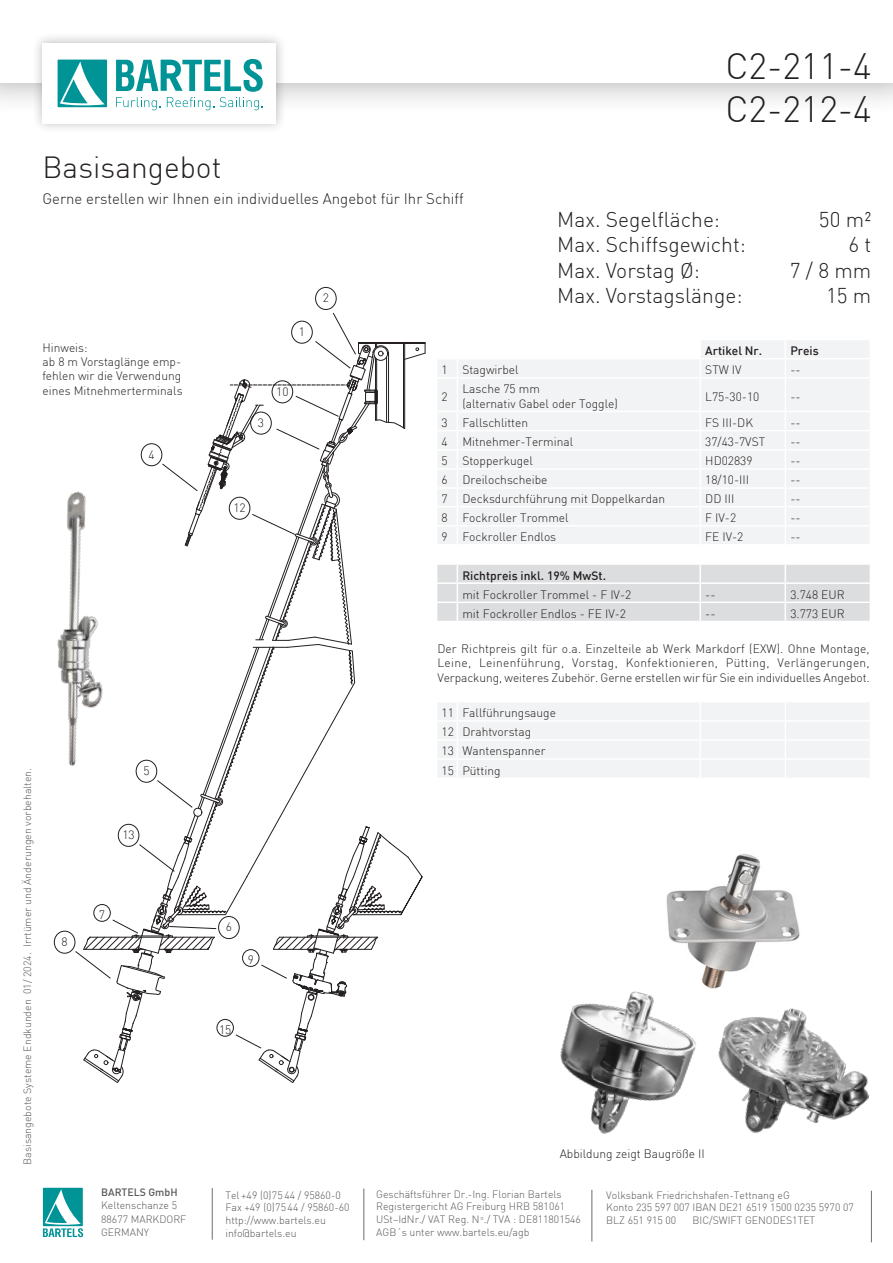
<style>
.page{position:relative;width:893px;height:1263px;background:#fff}
.page>*{position:absolute;margin:0;border:0;box-sizing:border-box;transform-origin:0 0}
.t1{font:300 36px/43.2px "DIN";color:#231f20}
.t2{font:300 30px "DIN";color:#231f20}
.t3{font:300 21px "DIN";color:#231f20}
.t4{font:300 15px "DIN";color:#231f20}
.t5{font:300 12px/14.4px "DIN";color:#231f20}
.t6{font:500 12px "DIN";color:#231f20}
.t7{font:300 10.5px/12.6px "DIN";color:#57585a}
.t8{font:500 10.5px "DIN";color:#57585a}
</style>
<div class="page">
<div style="left:0;top:0;width:893px;height:116px;background:#231f20;opacity:.3"></div>
<div style="left:0;top:0;width:893px;height:83px;background:#fff"></div>
<div style="left:32px;top:32px;width:255px;height:102px;background:#231f20;opacity:.3"></div>
<div style="left:43px;top:43px;width:233px;height:81px;background:#fff"></div>
<hr style="left:212px;top:1188px;width:1px;height:51px;background:#6c6d70">
<hr style="left:363px;top:1188px;width:1px;height:52px;background:#6c6d70">
<hr style="left:591px;top:1190px;width:1px;height:51px;background:#6c6d70">
<hr style="left:871px;top:1191px;width:1px;height:51px;background:#6c6d70">
<svg style="left:58px;top:60px;width:49px;height:47px"></svg>
<svg style="left:116px;top:59px;width:147px;height:51px"></svg>
<svg style="left:43px;top:1188px;width:40px;height:49px"></svg>
<svg style="left:438px;top:341px;width:431px;height:436px;fill:#f2f3f4"></svg>
<div style="left:437px;top:641px;width:433px;height:42px;background:#fff"></div>
<hr style="left:457px;top:358px;width:243px;height:1px;background:#fff">
<svg style="left:438px;top:341px;width:20px;height:36px"></svg>
<hr style="left:700px;top:358px;width:85px;height:1px;background:#fff">
<svg style="left:699px;top:341px;width:2px;height:36px"></svg>
<hr style="left:785px;top:358px;width:86px;height:1px;background:#fff">
<svg style="left:785px;top:341px;width:1px;height:36px"></svg>
<hr style="left:436px;top:377px;width:21px;height:2px;background:#fff">
<hr style="left:457px;top:377px;width:243px;height:2px;background:#fff">
<hr style="left:457px;top:379px;width:1px;height:32px;background:#fff">
<hr style="left:700px;top:377px;width:85px;height:2px;background:#fff">
<hr style="left:699px;top:379px;width:2px;height:32px;background:#fff">
<hr style="left:785px;top:377px;width:86px;height:2px;background:#fff">
<hr style="left:785px;top:379px;width:1px;height:32px;background:#fff">
<svg style="left:437px;top:411px;width:433px;height:230px"></svg>
<hr style="left:457px;top:640px;width:243px;height:1px;background:#fff">
<hr style="left:700px;top:640px;width:85px;height:1px;background:#fff">
<hr style="left:785px;top:640px;width:86px;height:1px;background:#fff">
<hr style="left:457px;top:701px;width:243px;height:1px;background:#fff">
<hr style="left:700px;top:701px;width:85px;height:1px;background:#fff">
<hr style="left:785px;top:701px;width:86px;height:1px;background:#fff">
<hr style="left:457px;top:720px;width:243px;height:2px;background:#fff">
<hr style="left:700px;top:720px;width:85px;height:2px;background:#fff">
<hr style="left:785px;top:720px;width:86px;height:2px;background:#fff">
<hr style="left:457px;top:739px;width:243px;height:2px;background:#fff">
<hr style="left:700px;top:739px;width:85px;height:2px;background:#fff">
<hr style="left:785px;top:739px;width:86px;height:2px;background:#fff">
<hr style="left:457px;top:758px;width:243px;height:2px;background:#fff">
<svg style="left:438px;top:683px;width:20px;height:94px"></svg>
<hr style="left:700px;top:758px;width:85px;height:2px;background:#fff">
<svg style="left:699px;top:683px;width:2px;height:94px"></svg>
<hr style="left:785px;top:758px;width:86px;height:2px;background:#fff">
<svg style="left:785px;top:683px;width:1px;height:94px"></svg>
<div style="left:315px;top:287px;width:22px;height:23px;border:1px solid #231f20;border-radius:50%"></div>
<div style="left:54px;top:931px;width:21px;height:22px;border:1px solid #231f20;border-radius:50%"></div>
<svg style="left:75px;top:312px;width:351px;height:771px"></svg>
<img style="left:560px;top:991px;width:137px;height:143px">
<img style="left:718px;top:1008px;width:152px;height:126px">
<img style="left:659px;top:854px;width:141px;height:138px">
<img style="left:57px;top:490px;width:60px;height:286px">
<h1 class="t1" style="left:725px;top:44px;width:148px">C2-211-4<br>C2-212-4</h1>
<p class="t7" style="left:21px;top:1164px;width:398px;rotate:-90deg">Basisangebote Systeme Endkunden 01/ 2024. Irrtümer und Änderungen vorbehalten.</p>
<h2 class="t2" style="left:43px;top:149px;width:180px">Basisangebot</h2>
<p class="t4" style="left:43px;top:189px;width:423px">Gerne erstellen wir Ihnen ein individuelles Angebot für Ihr Schiff</p>
<p class="t5" style="left:299px;top:324px;width:8px">1</p>
<p class="t5" style="left:323px;top:291px;width:8px">2</p>
<h3 class="t3" style="left:557px;top:206px;width:164px">Max. Segelfläche:</h3>
<h3 class="t3" style="left:819px;top:206px;width:54px">50 m²</h3>
<h3 class="t3" style="left:557px;top:232px;width:190px">Max. Schiffsgewicht:</h3>
<h3 class="t3" style="left:848px;top:232px;width:24px">6 t</h3>
<h3 class="t3" style="left:557px;top:257px;width:144px">Max. Vorstag Ø:</h3>
<h3 class="t3" style="left:790px;top:257px;width:83px">7 / 8 mm</h3>
<h3 class="t3" style="left:557px;top:283px;width:187px">Max. Vorstagslänge:</h3>
<h3 class="t3" style="left:826px;top:283px;width:47px">15 m</h3>
<p class="t5" style="left:43px;top:340px;width:142px">Hinweis:<br>ab 8 m Vorstaglänge emp&shy;fehlen wir die Verwendung eines Mitnehmerterminals</p>
<p class="t5" style="left:148px;top:447px;width:8px">4</p>
<p class="t5" style="left:258px;top:415px;width:8px">3</p>
<p class="t5" style="left:276px;top:384px;width:14px">10</p>
<p class="t5" style="left:233px;top:500px;width:14px">12</p>
<p class="t5" style="left:62px;top:934px;width:8px">8</p>
<p class="t5" style="left:143px;top:763px;width:8px">5</p>
<p class="t5" style="left:122px;top:827px;width:14px">13</p>
<p class="t5" style="left:99px;top:907px;width:8px">7</p>
<p class="t5" style="left:226px;top:920px;width:8px">6</p>
<p class="t5" style="left:248px;top:952px;width:8px">9</p>
<p class="t5" style="left:219px;top:1022px;width:14px">15</p>
<p class="t6" style="left:705px;top:343px;width:58px">Artikel Nr.</p>
<p class="t6" style="left:790px;top:343px;width:30px">Preis</p>
<p class="t5" style="left:442px;top:362px;width:79px">1 Stagwirbel</p>
<p class="t5" style="left:705px;top:362px;width:38px">STW IV</p>
<p class="t5" style="left:790px;top:362px;width:12px">--</p>
<p class="t5" style="left:442px;top:389px;width:8px">2</p>
<p class="t5" style="left:462px;top:382px;width:157px">Lasche 75 mm<br>(alternativ Gabel oder Toggle)</p>
<p class="t5" style="left:705px;top:389px;width:56px">L75-30-10</p>
<p class="t5" style="left:790px;top:389px;width:12px">--</p>
<p class="t5" style="left:442px;top:415px;width:88px">3 Fallschlitten</p>
<p class="t5" style="left:705px;top:415px;width:49px">FS III-DK</p>
<p class="t5" style="left:790px;top:415px;width:12px">--</p>
<p class="t5" style="left:442px;top:434px;width:133px">4 Mitnehmer-Terminal</p>
<p class="t5" style="left:705px;top:434px;width:61px">37/43-7VST</p>
<p class="t5" style="left:790px;top:434px;width:12px">--</p>
<p class="t5" style="left:442px;top:453px;width:93px">5 Stopperkugel</p>
<p class="t5" style="left:705px;top:453px;width:49px">HD02839</p>
<p class="t5" style="left:790px;top:453px;width:12px">--</p>
<p class="t5" style="left:442px;top:473px;width:107px">6 Dreilochscheibe</p>
<p class="t5" style="left:705px;top:473px;width:45px">18/10-III</p>
<p class="t5" style="left:790px;top:473px;width:12px">--</p>
<p class="t5" style="left:442px;top:491px;width:225px">7 Decksdurchführung mit Doppelkardan</p>
<p class="t5" style="left:705px;top:491px;width:31px">DD III</p>
<p class="t5" style="left:790px;top:491px;width:12px">--</p>
<p class="t5" style="left:442px;top:510px;width:129px">8 Fockroller Trommel</p>
<p class="t5" style="left:705px;top:510px;width:32px">F IV-2</p>
<p class="t5" style="left:790px;top:510px;width:12px">--</p>
<p class="t5" style="left:442px;top:529px;width:116px">9 Fockroller Endlos</p>
<p class="t5" style="left:705px;top:529px;width:40px">FE IV-2</p>
<p class="t5" style="left:790px;top:529px;width:12px">--</p>
<p class="t6" style="left:462px;top:568px;width:145px">Richtpreis inkl. 19% MwSt.</p>
<p class="t5" style="left:462px;top:587px;width:170px">mit Fockroller Trommel - F IV-2</p>
<p class="t5" style="left:705px;top:587px;width:12px">--</p>
<p class="t5" style="left:790px;top:587px;width:56px">3.748 EUR</p>
<p class="t5" style="left:462px;top:606px;width:165px">mit Fockroller Endlos - FE IV-2</p>
<p class="t5" style="left:705px;top:606px;width:12px">--</p>
<p class="t5" style="left:790px;top:606px;width:56px">3.773 EUR</p>
<p class="t5" style="left:437px;top:641px;width:434px;text-align:justify">Der Richtpreis gilt für o.a. Einzelteile ab Werk Markdorf (EXW). Ohne Montage, Leine, Leinenführung, Vorstag, Konfektionieren, Pütting, Verlängerungen, Verpackung, weiteres Zubehör. Gerne erstellen wir für Sie ein individuelles Angebot.</p>
<p class="t5" style="left:442px;top:703px;width:116px;line-height:19.2px">11 Fallführungsauge<br>12 Drahtvorstag<br>13 Wantenspanner<br>15 Pütting</p>
<p class="t5" style="left:560px;top:1146px;width:146px">Abbildung zeigt Baugröße II</p>
<p class="t8" style="left:101px;top:1185px;width:78px">BARTELS GmbH</p>
<p class="t7" style="left:101px;top:1199px;width:87px;line-height:13.5px">Keltenschanze 5<br>88677 MARKDORF<br>GERMANY</p>
<p class="t7" style="left:225px;top:1188px;width:126px">Tel +49 (0)75 44 / 95860-0<br>Fax +49 (0)75 44 / 95860-60 http://www.bartels.eu info@bartels.eu</p>
<p class="t7" style="left:606px;top:1188px;width:249px">Volksbank Friedrichshafen-Tettnang eG<br>Konto 235 597 007 IBAN DE21 6519 1500 0235 5970 07<br>BLZ 651 915 00</p>
<p class="t7" style="left:376px;top:1187px;width:206px">Geschäftsführer Dr.-Ing. Florian Bartels Registergericht AG Freiburg HRB 581061<br>USt–IdNr./ VAT Reg. N <sup>o</sup>./ TVA : DE811801546<br>AGB´s unter www.bartels.eu/agb</p>
<p class="t7" style="left:692px;top:1214px;width:124px">BIC/SWIFT GENODES1TET</p>
</div>
